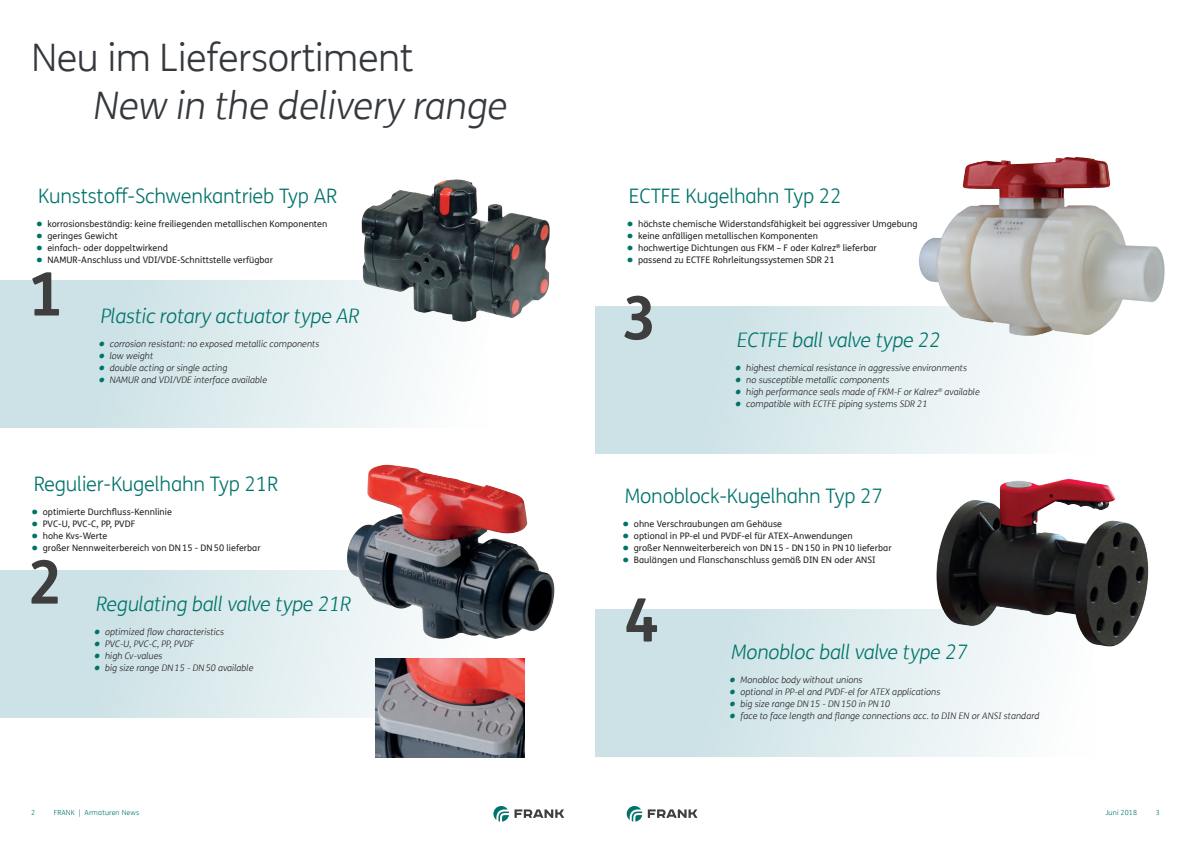
<style>
.page{position:relative;width:1191px;height:842px;background:#fff}
.page>*{position:absolute;margin:0;border:0;box-sizing:border-box;transform-origin:0 0}
.t1{font:700 60px "FS Me Pro";color:#3e3e3f}
.t2{font:italic 300 38px "FS Me Pro";letter-spacing:-.01em;color:#35393d}
.t3{font:300 38px "FS Me Pro";letter-spacing:-.01em;color:#35393d}
.t4{font:300 20px "FS Me Pro";letter-spacing:-.01em;color:#00736b}
.t5{font:italic 300 20px "FS Me Pro";letter-spacing:-.01em;color:#00736b}
.t6{font:9px "FS Me Pro";letter-spacing:.005em;color:#231f20}
.t7{font:italic 300 9px "FS Me Pro";letter-spacing:.005em;color:#231f20}
.t8{font:300 7px "FS Me Pro";letter-spacing:.02em;color:#00736b}
.s1{font-size:20px;color:#00736b}
</style>
<div class="page">
<div style="left:0;top:570px;width:490px;height:148px;background:linear-gradient(to right,#c4dde2,#fcfdfd)"></div>
<div style="left:0;top:280px;width:490px;height:148px;background:linear-gradient(to right,#c3dde2,#fdfdfd)"></div>
<div style="left:595px;top:306px;width:499px;height:148px;background:linear-gradient(to right,#c3dde2,#fcfdfd)"></div>
<div style="left:595px;top:609px;width:499px;height:148px;background:linear-gradient(to right,#c3dde2,#fdfdfe)"></div>
<img style="left:821px;top:432px;width:328px;height:246px">
<img style="left:314px;top:449px;width:284px;height:206px">
<img style="left:306px;top:179px;width:244px;height:168px">
<img style="left:887px;top:157px;width:278px;height:215px">
<img style="left:375px;top:658px;width:149px;height:99px">
<svg style="left:493px;top:806px;width:71px;height:15px"></svg>
<svg style="left:648px;top:809px;width:49px;height:9px"></svg>
<svg style="left:626px;top:806px;width:16px;height:15px"></svg>
<h2 class="t3" style="left:31px;top:32px;width:384px">Neu im Liefersortiment</h2>
<h2 class="t2" style="left:94px;top:80px;width:415px">New in the delivery range</h2>
<h3 class="t4" style="left:38px;top:183px;width:300px">Kunststoff-Schwenkantrieb Typ AR</h3>
<p class="t6" style="left:36px;top:218px;width:293px"><span class="s1">•</span> korrosionsbeständig: keine freiliegenden metallischen Komponenten</p>
<p class="t6" style="left:36px;top:230px;width:83px"><span class="s1">•</span> geringes Gewicht</p>
<p class="t6" style="left:36px;top:242px;width:134px"><span class="s1">•</span> einfach- oder doppeltwirkend</p>
<p class="t6" style="left:36px;top:254px;width:238px"><span class="s1">•</span> NAMUR-Anschluss und VDI/VDE-Schnittstelle verfügbar</p>
<h1 class="t1" style="left:28px;top:248px;width:37px">1</h1>
<h3 class="t5" style="left:101px;top:303px;width:260px">Plastic rotary actuator type AR</h3>
<p class="t7" style="left:98px;top:338px;width:223px"><span class="s1">•</span> corrosion resistant: no exposed metallic components</p>
<p class="t7" style="left:98px;top:350px;width:56px"><span class="s1">•</span> low weight</p>
<p class="t7" style="left:98px;top:362px;width:130px"><span class="s1">•</span> double acting or single acting</p>
<p class="t7" style="left:98px;top:374px;width:170px"><span class="s1">•</span> NAMUR and VDI/VDE interface available</p>
<h3 class="t4" style="left:34px;top:471px;width:246px">Regulier-Kugelhahn Typ 21R</h3>
<p class="t6" style="left:31px;top:506px;width:142px"><span class="s1">•</span> optimierte Durchfluss-Kennlinie</p>
<p class="t6" style="left:31px;top:518px;width:105px"><span class="s1">•</span> PVC-U, PVC-C, PP, PVDF</p>
<p class="t6" style="left:31px;top:530px;width:77px"><span class="s1">•</span> hohe Kvs-Werte</p>
<p class="t6" style="left:31px;top:542px;width:231px"><span class="s1">•</span> großer Nennweiterbereich von DN15 - DN50 lieferbar</p>
<h1 class="t1" style="left:28px;top:536px;width:37px">2</h1>
<h3 class="t5" style="left:96px;top:591px;width:256px">Regulating ball valve type 21R</h3>
<p class="t7" style="left:94px;top:626px;width:132px"><span class="s1">•</span> optimized flow characteristics</p>
<p class="t7" style="left:94px;top:638px;width:102px"><span class="s1">•</span> PVC-U, PVC-C, PP, PVDF</p>
<p class="t7" style="left:94px;top:650px;width:70px"><span class="s1">•</span> high Cv-values</p>
<p class="t7" style="left:94px;top:662px;width:161px"><span class="s1">•</span> big size range DN15 - DN50 available</p>
<h3 class="t4" style="left:629px;top:183px;width:214px">ECTFE Kugelhahn Typ 22</h3>
<p class="t6" style="left:626px;top:218px;width:292px"><span class="s1">•</span> höchste chemische Widerstandsfähigkeit bei aggressiver Umgebung</p>
<p class="t6" style="left:626px;top:230px;width:193px"><span class="s1">•</span> keine anfälligen metallischen Komponenten</p>
<p class="t6" style="left:626px;top:242px;width:252px"><span class="s1">•</span> hochwertige Dichtungen aus FKM – F oder Kalrez<sup>®</sup> lieferbar</p>
<p class="t6" style="left:626px;top:254px;width:209px"><span class="s1">•</span> passend zu ECTFE Rohrleitungssystemen SDR 21</p>
<h1 class="t1" style="left:621px;top:272px;width:37px">3</h1>
<h3 class="t5" style="left:737px;top:327px;width:205px">ECTFE ball valve type 22</h3>
<p class="t7" style="left:735px;top:362px;width:234px"><span class="s1">•</span> highest chemical resistance in aggressive environments</p>
<p class="t7" style="left:735px;top:374px;width:156px"><span class="s1">•</span> no susceptible metallic components</p>
<p class="t7" style="left:735px;top:386px;width:246px"><span class="s1">•</span> high performance seals made of FKM-F or Kalrez<sup>®</sup> available</p>
<p class="t7" style="left:735px;top:398px;width:194px"><span class="s1">•</span> compatible with ECTFE piping systems SDR 21</p>
<h3 class="t4" style="left:625px;top:483px;width:260px">Monoblock-Kugelhahn Typ 27</h3>
<p class="t6" style="left:622px;top:518px;width:161px"><span class="s1">•</span> ohne Verschraubungen am Gehäuse</p>
<p class="t6" style="left:622px;top:530px;width:232px"><span class="s1">•</span> optional in PP-el und PVDF-el für ATEX–Anwendungen</p>
<p class="t6" style="left:622px;top:542px;width:270px"><span class="s1">•</span> großer Nennweiterbereich von DN15 - DN150 in PN10 lieferbar</p>
<p class="t6" style="left:622px;top:554px;width:254px"><span class="s1">•</span> Baulängen und Flanschanschluss gemäß DIN EN oder ANSI</p>
<h1 class="t1" style="left:624px;top:574px;width:37px">4</h1>
<h3 class="t5" style="left:731px;top:639px;width:238px">Monobloc ball valve type 27</h3>
<p class="t7" style="left:729px;top:674px;width:135px"><span class="s1">•</span> Monobloc body without unions</p>
<p class="t7" style="left:729px;top:686px;width:212px"><span class="s1">•</span> optional in PP-el and PVDF-el for ATEX applications</p>
<p class="t7" style="left:729px;top:698px;width:162px"><span class="s1">•</span> big size range DN15 - DN150 in PN10</p>
<p class="t7" style="left:729px;top:710px;width:312px"><span class="s1">•</span> face to face length and flange connections acc. to DIN EN or ANSI standard</p>
<p class="t8" style="left:31px;top:808px;width:6px">2</p>
<p class="t8" style="left:54px;top:808px;width:87px">FRANK | Armaturen News</p>
<p class="t8" style="left:1105px;top:808px;width:33px">Juni 2018</p>
<p class="t8" style="left:1155px;top:808px;width:6px">3</p>
</div>
